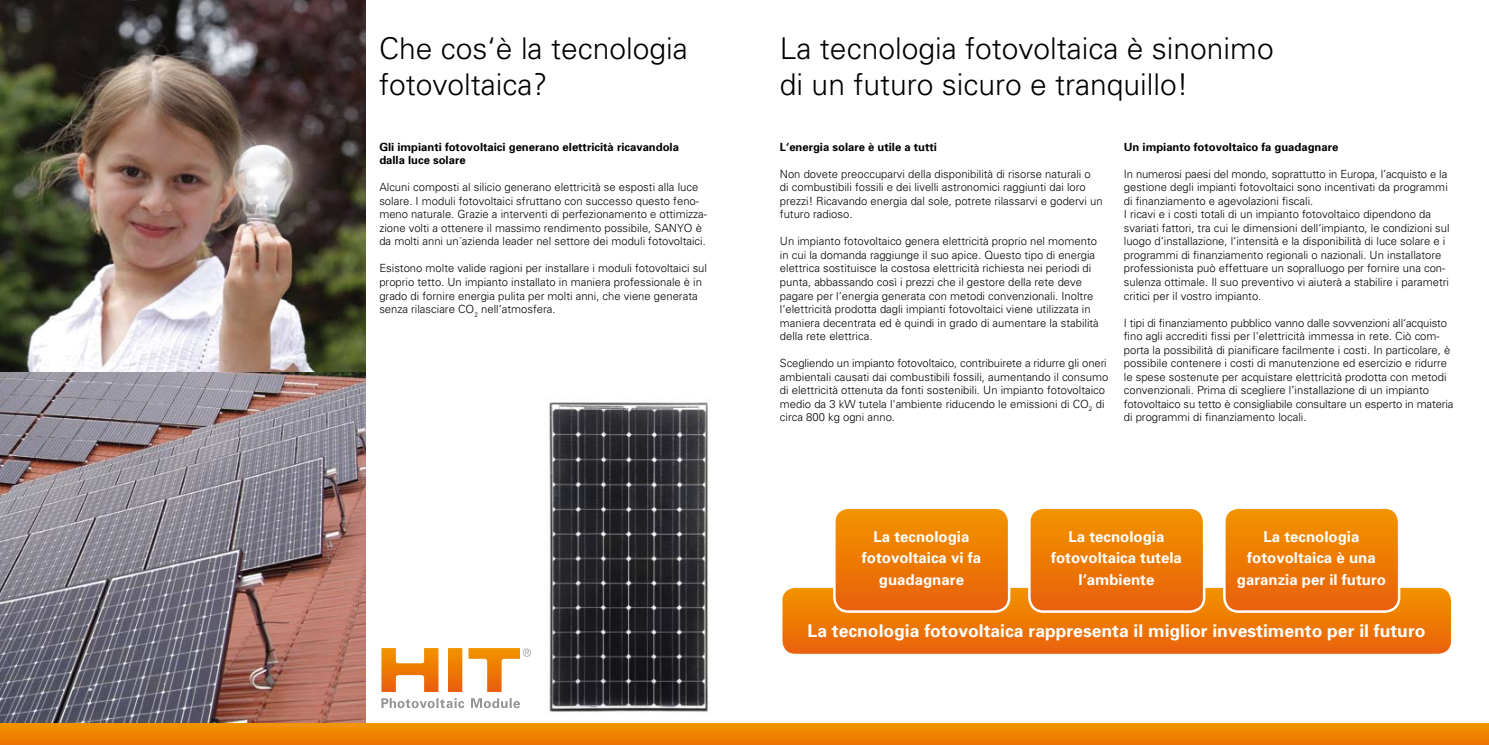
<style>
.page{position:relative;width:1489px;height:745px;background:#fff}
.page>*{position:absolute;margin:0;border:0;box-sizing:border-box;transform-origin:0 0}
.t1{font:300 30px/36px "Univers";color:#000}
.t2{font:700 17.5px "Univers";color:#fff}
.t3{font:700 15px/21.2px "Univers";color:#fff;text-align:center}
.t4{font:300 11.25px/13.5px "Univers";color:#000}
.t5{font:700 11.25px/13.5px "Univers";color:#000}
</style>
<div class="page">
<svg style="left:783px;top:588px;width:667px;height:65px;background:#ec7509"></svg>
<div style="left:780px;top:585px;width:673px;height:71px;border:2px solid #fff;border-radius:14px"></div>
<img style="left:0;top:0;width:365px;height:723px">
<img style="left:549px;top:402px;width:161px;height:310px">
<div style="left:0;top:723px;width:1488px;height:21px;background:linear-gradient(to right,#ef8500,#ef8500)"></div>
<svg style="left:834px;top:509px;width:175px;height:102px;background:#ed7b05"></svg>
<div style="left:833px;top:506px;width:177px;height:106px;border:2px solid #fff;border-radius:14px"></div>
<svg style="left:1029px;top:509px;width:174px;height:102px;background:#ed7a05"></svg>
<div style="left:1028px;top:506px;width:177px;height:106px;border:2px solid #fff;border-radius:14px"></div>
<svg style="left:1224px;top:509px;width:174px;height:102px;background:#ed7b05"></svg>
<div style="left:1222px;top:506px;width:178px;height:106px;border:2px solid #fff;border-radius:14px"></div>
<hr style="left:381px;top:647px;width:139px;height:2px;background:#f29400">
<hr style="left:381px;top:649px;width:139px;height:2px;background:#f29200">
<hr style="left:381px;top:651px;width:139px;height:2px;background:#f18f00">
<hr style="left:381px;top:653px;width:139px;height:2px;background:#f18d00">
<hr style="left:381px;top:655px;width:139px;height:2px;background:#f08a00">
<hr style="left:381px;top:657px;width:139px;height:2px;background:#f08800">
<hr style="left:381px;top:659px;width:139px;height:2px;background:#ef8500">
<hr style="left:381px;top:661px;width:139px;height:2px;background:#ef8300">
<hr style="left:381px;top:663px;width:139px;height:2px;background:#ef8000">
<hr style="left:381px;top:665px;width:139px;height:2px;background:#ee7e00">
<hr style="left:381px;top:667px;width:139px;height:2px;background:#ee7b00">
<hr style="left:381px;top:669px;width:139px;height:2px;background:#ed7802">
<hr style="left:381px;top:671px;width:139px;height:2px;background:#ed7604">
<hr style="left:381px;top:673px;width:139px;height:2px;background:#ec7305">
<hr style="left:381px;top:675px;width:139px;height:2px;background:#ec7107">
<hr style="left:381px;top:677px;width:139px;height:2px;background:#eb6e08">
<hr style="left:381px;top:679px;width:139px;height:2px;background:#eb6b0a">
<hr style="left:381px;top:681px;width:139px;height:2px;background:#eb690b">
<hr style="left:381px;top:683px;width:139px;height:2px;background:#ea660c">
<hr style="left:381px;top:685px;width:139px;height:2px;background:#ea630d">
<hr style="left:381px;top:687px;width:139px;height:2px;background:#e9600e">
<hr style="left:381px;top:689px;width:139px;height:2px;background:#e95e0f">
<svg style="left:381px;top:698px;width:139px;height:9px"></svg>
<svg style="left:523px;top:648px;width:8px;height:8px"></svg>
<h1 class="t1" style="left:379px;top:31px;width:310px">Che cos‘è la tecnologia fotovoltaica?</h1>
<p class="t5" style="left:379px;top:140px;width:301px">Gli impianti fotovoltaici generano elettricità ricavandola dalla luce solare</p>
<p class="t4" style="left:379px;top:180px;width:329px">Alcuni composti al silicio generano elettricità se esposti alla luce solare. I moduli fotovoltaici sfruttano con successo questo feno&shy;meno naturale. Grazie a interventi di perfezionamento e ottimizza&shy;zione volti a ottenere il massimo rendimento possibile, SANYO è da molti anni un´azienda leader nel settore dei moduli fotovoltaici.</p>
<p class="t4" style="left:379px;top:261px;width:329px">Esistono molte valide ragioni per installare i moduli fotovoltaici sul proprio tetto. Un impianto installato in maniera professionale è in grado di fornire energia pulita per molti anni, che viene generata senza rilasciare CO<sub>2</sub> nell’atmosfera.</p>
<h1 class="t1" style="left:780px;top:31px;width:495px">La tecnologia fotovoltaica è sinonimo di un futuro sicuro e tranquillo!</h1>
<p class="t5" style="left:780px;top:140px;width:158px">L‘energia solare è utile a tutti</p>
<p class="t4" style="left:780px;top:167px;width:324px">Non dovete preoccuparvi della disponibilità di risorse naturali o<br>di combustibili fossili e dei livelli astronomici raggiunti dai loro prezzi! Ricavando energia dal sole, potrete rilassarvi e godervi un futuro radioso.</p>
<p class="t4" style="left:780px;top:234px;width:320px">Un impianto fotovoltaico genera elettricità proprio nel momento in cui la domanda raggiunge il suo apice. Questo tipo di energia elettrica sostituisce la costosa elettricità richiesta nei periodi di punta, abbassando così i prezzi che il gestore della rete deve pagare per l‘energia generata con metodi convenzionali. Inoltre l‘elettricità prodotta dagli impianti fotovoltaici viene utilizzata in maniera decentrata ed è quindi in grado di aumentare la stabilità della rete elettrica.</p>
<p class="t4" style="left:780px;top:356px;width:330px">Scegliendo un impianto fotovoltaico, contribuirete a ridurre gli oneri ambientali causati dai combustibili fossili, aumentando il consumo di elettricità ottenuta da fonti sostenibili. Un impianto fotovoltaico medio da 3 kW tutela l‘ambiente riducendo le emissioni di CO<sub>2</sub> di circa 800 kg ogni anno.</p>
<p class="t5" style="left:1123px;top:140px;width:216px">Un impianto fotovoltaico fa guadagnare</p>
<p class="t4" style="left:1123px;top:167px;width:327px">In numerosi paesi del mondo, soprattutto in Europa, l’acquisto e la gestione degli impianti fotovoltaici sono incentivati da programmi di finanziamento e agevolazioni fiscali.<br>I ricavi e i costi totali di un impianto fotovoltaico dipendono da svariati fattori, tra cui le dimensioni dell‘impianto, le condizioni sul luogo d‘installazione, l‘intensità e la disponibilità di luce solare e i programmi di finanziamento regionali o nazionali. Un installatore professionista può effettuare un sopralluogo per fornire una con&shy;sulenza ottimale. Il suo preventivo vi aiuterà a stabilire i parametri critici per il vostro impianto.</p>
<p class="t4" style="left:1123px;top:315px;width:331px">I tipi di finanziamento pubblico vanno dalle sovvenzioni all‘acquisto fino agli accrediti fissi per l‘elettricità immessa in rete. Ciò com&shy;porta la possibilità di pianificare facilmente i costi. In particolare, è possibile contenere i costi di manutenzione ed esercizio e ridurre le spese sostenute per acquistare elettricità prodotta con metodi convenzionali. Prima di scegliere l’installazione di un impianto fotovoltaico su tetto è consigliabile consultare un esperto in materia di programmi di finanziamento locali.</p>
<h3 class="t3" style="left:861px;top:526px;width:121px">La tecnologia fotovoltaica vi fa guadagnare</h3>
<h3 class="t3" style="left:1050px;top:526px;width:132px">La tecnologia fotovoltaica tutela l‘ambiente</h3>
<h3 class="t3" style="left:1236px;top:526px;width:151px">La tecnologia fotovoltaica è una garanzia per il futuro</h3>
<h2 class="t2" style="left:807px;top:619px;width:619px">La tecnologia fotovoltaica rappresenta il miglior investimento per il futuro</h2>
</div>
